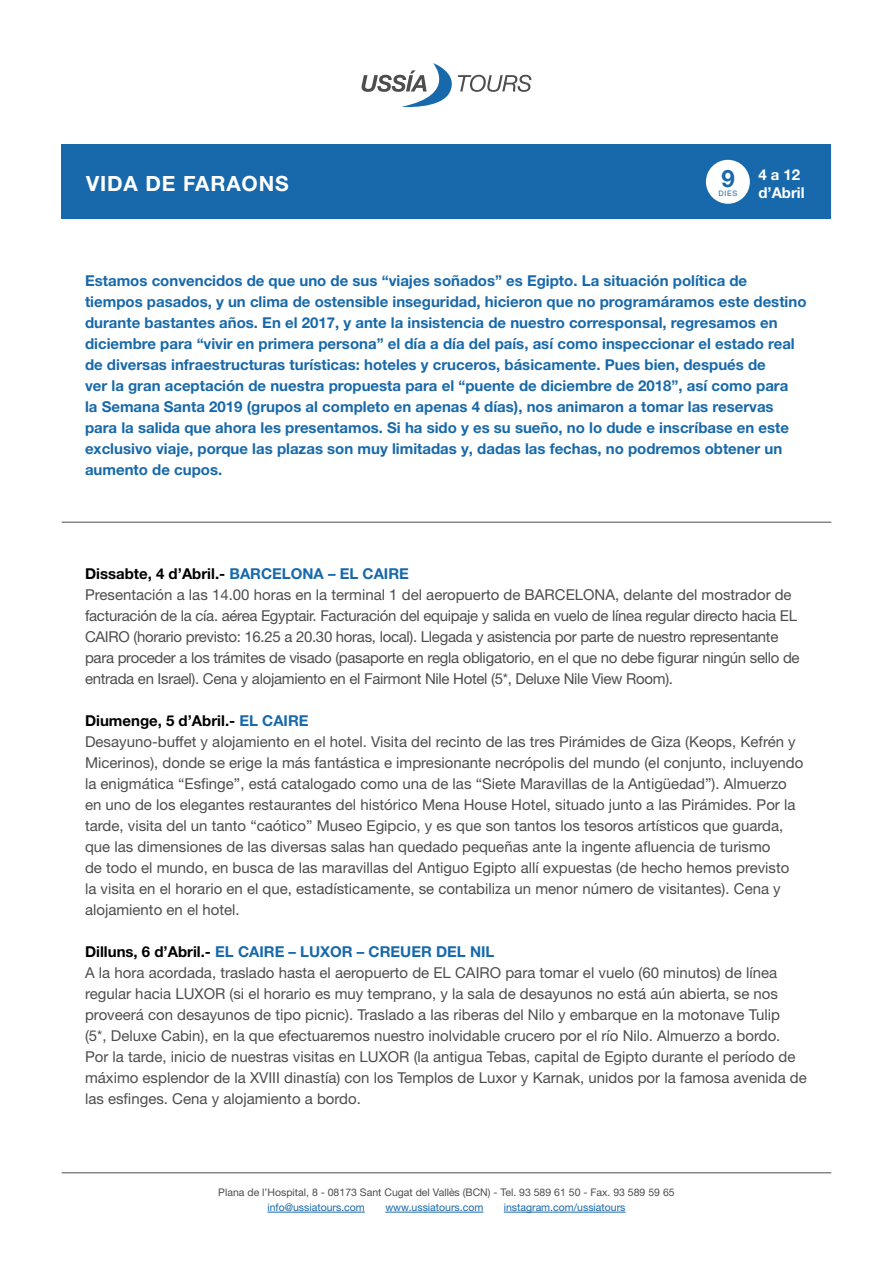
<style>
.page{position:relative;width:893px;height:1263px;background:#fff}
.page>*{position:absolute;margin:0;border:0;box-sizing:border-box;transform-origin:0 0}
.t1{font:700 24px "Helvetica Neue LT Pro";color:#1769ab}
.t2{font:700 21px "Helvetica Neue LT Pro";letter-spacing:.04em;color:#fff}
.t3{font:15px/21px "Helvetica Neue LT Pro";color:#4d4d4d}
.t4{font:700 15px/21px "Helvetica Neue LT Pro";color:#1769ab}
.t5{font:15px/21px "Helvetica Neue LT Pro";letter-spacing:-.02em;color:#4d4d4d}
.t6{font:700 15px/18px "Helvetica Neue LT Pro";color:#fff}
.t7{font:10.5px "Helvetica Neue LT Pro";color:#4d4d4d}
.t8{font:10.5px "Helvetica Neue LT Pro";color:#1769ab}
.t9{font:7.5px "Helvetica Neue LT Pro";color:#1769ab}
.s1{font-weight:700;color:#000}
.s2{font-weight:700;color:#1769ab}
</style>
<div class="page">
<hr style="left:267px;top:1212px;width:98px;height:1px;background:#1769ab">
<hr style="left:385px;top:1212px;width:98px;height:1px;background:#1769ab">
<hr style="left:504px;top:1212px;width:121px;height:1px;background:#1769ab">
<hr style="left:62px;top:1172px;width:769px;height:1px;background:#4d4d4d">
<div style="left:62px;top:145px;width:769px;height:74px;background:#1769ab"></div>
<svg style="left:362px;top:63px;width:169px;height:44px"></svg>
<div style="left:706px;top:160px;width:44px;height:44px;background:#fff;border-radius:50%"></div>
<hr style="left:62px;top:522px;width:769px;height:1px;background:#4d4d4d">
<h2 class="t2" style="left:86px;top:170px;width:204px">VIDA DE FARAONS</h2>
<h1 class="t1" style="left:721px;top:164px;width:15px">9</h1>
<p class="t9" style="left:719px;top:189px;width:20px">DIES</p>
<p class="t6" style="left:758px;top:165px;width:48px">4 a 12 d’Abril</p>
<p class="t4" style="left:85px;top:270px;width:723px">Estamos convencidos de que uno de sus “viajes soñados” es Egipto. La situación política de tiempos pasados, y un clima de ostensible inseguridad, hicieron que no programáramos este destino durante bastantes años. En el 2017, y ante la insistencia de nuestro corresponsal, regresamos en diciembre para “vivir en primera persona” el día a día del país, así como inspeccionar el estado real de diversas infraestructuras turísticas: hoteles y cruceros, básicamente. Pues bien, después de<br>ver la gran aceptación de nuestra propuesta para el “puente de diciembre de 2018”, así como para<br>la Semana Santa 2019 (grupos al completo en apenas 4 días), nos animaron a tomar las reservas para la salida que ahora les presentamos. Si ha sido y es su sueño, no lo dude e inscríbase en este exclusivo viaje, porque las plazas son muy limitadas y, dadas las fechas, no podremos obtener un aumento de cupos.</p>
<p class="t5" style="left:85px;top:562px;width:716px"><span class="s1">Dissabte, 4 d’Abril.-</span> <span class="s2">BARCELONA – EL CAIRE<br></span>Presentación a las 14.00 horas en la terminal 1 del aeropuerto de BARCELONA, delante del mostrador de facturación de la cía. aérea Egyptair. Facturación del equipaje y salida en vuelo de línea regular directo hacia EL CAIRO (horario previsto: 16.25 a 20.30 horas, local). Llegada y asistencia por parte de nuestro representante para proceder a los trámites de visado (pasaporte en regla obligatorio, en el que no debe figurar ningún sello de entrada en Israel). Cena y alojamiento en el Fairmont Nile Hotel (5*, Deluxe Nile View Room).</p>
<p class="t3" style="left:85px;top:709px;width:720px"><span class="s1">Diumenge, 5 d’Abril.-</span> <span class="s2">EL CAIRE<br></span>Desayuno-buffet y alojamiento en el hotel. Visita del recinto de las tres Pirámides de Giza (Keops, Kefrén y Micerinos), donde se erige la más fantástica e impresionante necrópolis del mundo (el conjunto, incluyendo la enigmática “Esfinge”, está catalogado como una de las “Siete Maravillas de la Antigüedad”). Almuerzo en uno de los elegantes restaurantes del histórico Mena House Hotel, situado junto a las Pirámides. Por la tarde, visita del un tanto “caótico” Museo Egipcio, y es que son tantos los tesoros artísticos que guarda, que las dimensiones de las diversas salas han quedado pequeñas ante la ingente afluencia de turismo<br>de todo el mundo, en busca de las maravillas del Antiguo Egipto allí expuestas (de hecho hemos previsto la visita en el horario en el que, estadísticamente, se contabiliza un menor número de visitantes). Cena y alojamiento en el hotel.</p>
<p class="t3" style="left:85px;top:940px;width:723px"><span class="s1">Dilluns, 6 d’Abril.-</span> <span class="s2">EL CAIRE – LUXOR – CREUER DEL NIL<br></span>A la hora acordada, traslado hasta el aeropuerto de EL CAIRO para tomar el vuelo (60 minutos) de línea regular hacia LUXOR (si el horario es muy temprano, y la sala de desayunos no está aún abierta, se nos proveerá con desayunos de tipo picnic). Traslado a las riberas del Nilo y embarque en la motonave Tulip<br>(5*, Deluxe Cabin), en la que efectuaremos nuestro inolvidable crucero por el río Nilo. Almuerzo a bordo.<br>Por la tarde, inicio de nuestras visitas en LUXOR (la antigua Tebas, capital de Egipto durante el período de máximo esplendor de la XVIII dinastía) con los Templos de Luxor y Karnak, unidos por la famosa avenida de las esfinges. Cena y alojamiento a bordo.</p>
<p class="t7" style="left:218px;top:1186px;width:458px">Plana de l’Hospital, 8 - 08173 Sant Cugat del Vallès (BCN) - Tel. 93 589 61 50 - Fax. 93 589 59 65</p>
<p class="t8" style="left:267px;top:1201px;width:99px">info@ussiatours.com</p>
<p class="t8" style="left:385px;top:1201px;width:99px">www.ussiatours.com</p>
<p class="t8" style="left:504px;top:1201px;width:123px">instagram.com/ussiatours</p>
</div>
